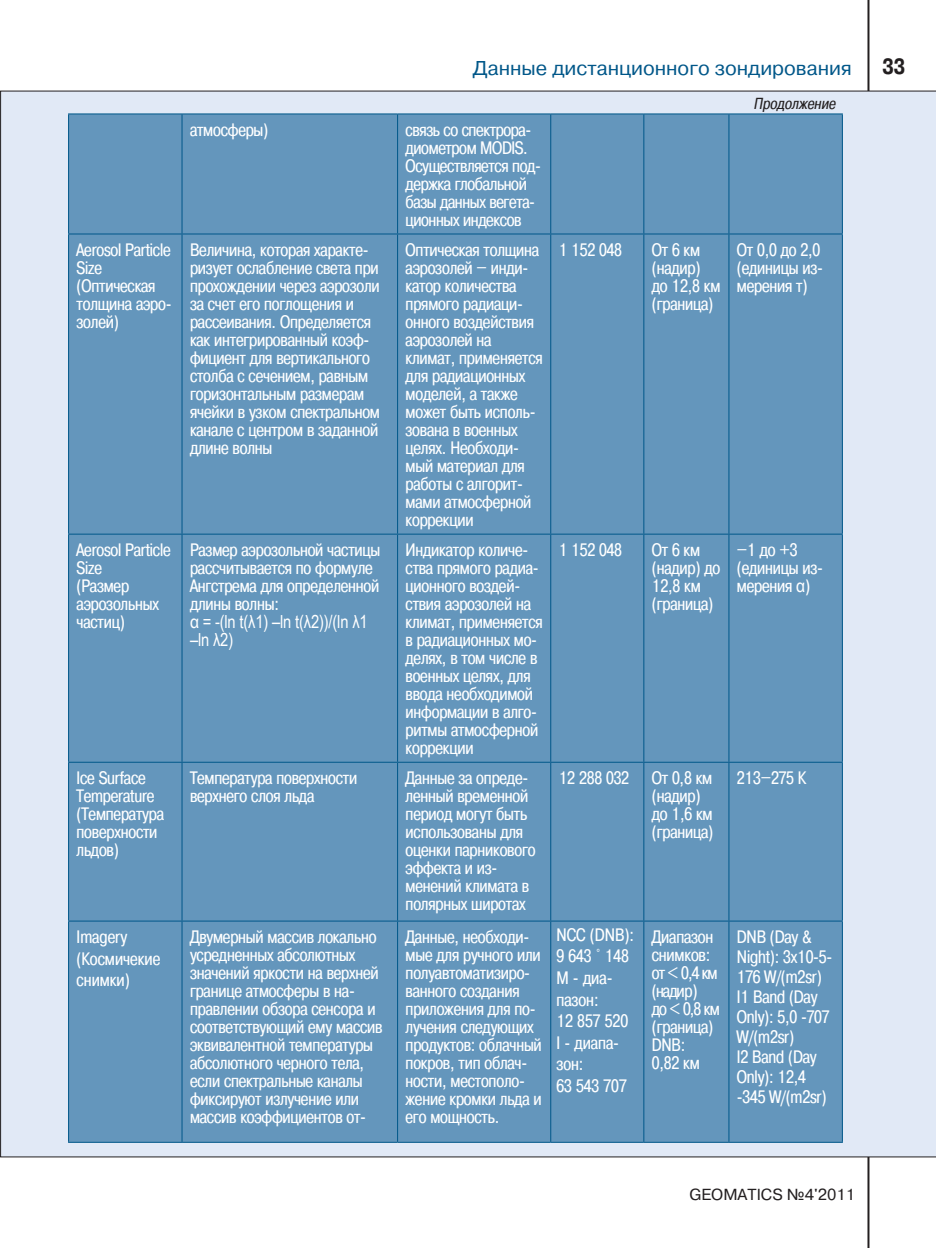
<style>
.page{position:relative;width:936px;height:1248px;background:#fff}
.page>*{position:absolute;margin:0;border:0;box-sizing:border-box;transform-origin:0 0}
.t1{font:700 22px "Pragmatica Cond C";color:#231f20}
.t2{font:20px "Pragmatica C";color:#005789}
.t3{font:18px/18px "Pragmatica Cond C";letter-spacing:-.01em;color:#fff}
.t4{font:18px/18px "Arial Narrow";letter-spacing:-.01em;color:#fff}
.t5{font:16px "Pragmatica C";color:#231f20}
.t6{font:italic 16px "Pragmatica Cond C";color:#231f20}
.s1{font-family:"Arial Narrow"}
</style>
<div class="page">
<hr style="left:867px;top:0;width:2px;height:1247px;background:#231f20">
<div style="left:0;top:91px;width:935px;height:1066px;background:#e1e9f6"></div>
<div style="left:69px;top:114px;width:772px;height:1027px;background:#6496bc"></div>
<hr style="left:68px;top:113px;width:114px;height:1px;background:#005789">
<hr style="left:68px;top:114px;width:1px;height:119px;background:#005789">
<hr style="left:182px;top:113px;width:215px;height:1px;background:#005789">
<hr style="left:181px;top:114px;width:1px;height:119px;background:#005789">
<hr style="left:397px;top:113px;width:153px;height:1px;background:#005789">
<hr style="left:397px;top:114px;width:1px;height:119px;background:#005789">
<hr style="left:550px;top:113px;width:93px;height:1px;background:#005789">
<hr style="left:550px;top:114px;width:1px;height:119px;background:#005789">
<hr style="left:643px;top:113px;width:86px;height:1px;background:#005789">
<hr style="left:643px;top:114px;width:1px;height:119px;background:#005789">
<hr style="left:729px;top:113px;width:113px;height:1px;background:#005789">
<hr style="left:728px;top:114px;width:1px;height:119px;background:#005789">
<hr style="left:841px;top:114px;width:1px;height:119px;background:#005789">
<hr style="left:68px;top:233px;width:114px;height:1px;background:#005789">
<hr style="left:68px;top:234px;width:1px;height:299px;background:#005789">
<hr style="left:182px;top:233px;width:215px;height:1px;background:#005789">
<hr style="left:181px;top:234px;width:1px;height:299px;background:#005789">
<hr style="left:397px;top:233px;width:153px;height:1px;background:#005789">
<hr style="left:397px;top:234px;width:1px;height:299px;background:#005789">
<hr style="left:550px;top:233px;width:93px;height:1px;background:#005789">
<hr style="left:550px;top:234px;width:1px;height:299px;background:#005789">
<hr style="left:643px;top:233px;width:86px;height:1px;background:#005789">
<hr style="left:643px;top:234px;width:1px;height:299px;background:#005789">
<hr style="left:729px;top:233px;width:113px;height:1px;background:#005789">
<hr style="left:728px;top:234px;width:1px;height:299px;background:#005789">
<hr style="left:841px;top:234px;width:1px;height:299px;background:#005789">
<hr style="left:68px;top:533px;width:114px;height:1px;background:#005789">
<hr style="left:68px;top:534px;width:1px;height:227px;background:#005789">
<hr style="left:182px;top:533px;width:215px;height:1px;background:#005789">
<hr style="left:181px;top:534px;width:1px;height:227px;background:#005789">
<hr style="left:397px;top:533px;width:153px;height:1px;background:#005789">
<hr style="left:397px;top:534px;width:1px;height:227px;background:#005789">
<hr style="left:550px;top:533px;width:93px;height:1px;background:#005789">
<hr style="left:550px;top:534px;width:1px;height:227px;background:#005789">
<hr style="left:643px;top:533px;width:86px;height:1px;background:#005789">
<hr style="left:643px;top:534px;width:1px;height:227px;background:#005789">
<hr style="left:729px;top:533px;width:113px;height:1px;background:#005789">
<hr style="left:728px;top:534px;width:1px;height:227px;background:#005789">
<hr style="left:841px;top:534px;width:1px;height:227px;background:#005789">
<hr style="left:68px;top:761px;width:114px;height:1px;background:#005789">
<hr style="left:68px;top:762px;width:1px;height:158px;background:#005789">
<hr style="left:182px;top:761px;width:215px;height:1px;background:#005789">
<hr style="left:181px;top:762px;width:1px;height:158px;background:#005789">
<hr style="left:397px;top:761px;width:153px;height:1px;background:#005789">
<hr style="left:397px;top:762px;width:1px;height:158px;background:#005789">
<hr style="left:550px;top:761px;width:93px;height:1px;background:#005789">
<hr style="left:550px;top:762px;width:1px;height:158px;background:#005789">
<hr style="left:643px;top:761px;width:86px;height:1px;background:#005789">
<hr style="left:643px;top:762px;width:1px;height:158px;background:#005789">
<hr style="left:729px;top:761px;width:113px;height:1px;background:#005789">
<hr style="left:728px;top:762px;width:1px;height:158px;background:#005789">
<hr style="left:841px;top:762px;width:1px;height:158px;background:#005789">
<hr style="left:68px;top:920px;width:114px;height:1px;background:#005789">
<hr style="left:68px;top:921px;width:1px;height:220px;background:#005789">
<hr style="left:182px;top:920px;width:215px;height:1px;background:#005789">
<hr style="left:181px;top:921px;width:1px;height:220px;background:#005789">
<hr style="left:397px;top:920px;width:153px;height:1px;background:#005789">
<hr style="left:397px;top:921px;width:1px;height:220px;background:#005789">
<hr style="left:550px;top:920px;width:93px;height:1px;background:#005789">
<hr style="left:550px;top:921px;width:1px;height:220px;background:#005789">
<hr style="left:643px;top:920px;width:86px;height:1px;background:#005789">
<hr style="left:643px;top:921px;width:1px;height:220px;background:#005789">
<hr style="left:729px;top:920px;width:113px;height:1px;background:#005789">
<hr style="left:728px;top:921px;width:1px;height:220px;background:#005789">
<hr style="left:841px;top:921px;width:1px;height:220px;background:#005789">
<hr style="left:68px;top:1141px;width:114px;height:1px;background:#005789">
<hr style="left:182px;top:1141px;width:215px;height:1px;background:#005789">
<hr style="left:397px;top:1141px;width:153px;height:1px;background:#005789">
<hr style="left:550px;top:1141px;width:93px;height:1px;background:#005789">
<hr style="left:643px;top:1141px;width:86px;height:1px;background:#005789">
<hr style="left:729px;top:1141px;width:113px;height:1px;background:#005789">
<p class="t2" style="left:473px;top:57px;width:380px">Данные дистанционного зондирования</p>
<p class="t1" style="left:882px;top:54px;width:24px">33</p>
<p class="t3" style="left:77px;top:241px;width:96px">Aerosol Particle<br>Size</p>
<p class="t3" style="left:77px;top:277px;width:97px">(Оптическая толщина аэро&shy;золей)</p>
<p class="t3" style="left:77px;top:541px;width:96px">Aerosol Particle<br>Size</p>
<p class="t3" style="left:77px;top:577px;width:84px">(Размер аэрозольных частиц)</p>
<p class="t3" style="left:190px;top:121px;width:80px">атмосферы)</p>
<p class="t3" style="left:405px;top:121px;width:137px">связь со спектрора&shy;диометром MODIS.<br>Осуществляется под&shy;держка глобальной базы данных вегета&shy;ционных индексов</p>
<p class="t3" style="left:190px;top:241px;width:191px">Величина, которая характе&shy;ризует ослабление света при прохождении через аэрозоли за счет его поглощения и рассеивания. Определяется как интегрированный коэф&shy;фициент для вертикального столба с сечением, равным горизонтальным размерам ячейки в узком спектральном канале с центром в заданной длине волны</p>
<p class="t3" style="left:405px;top:241px;width:139px">Оптическая толщина аэрозолей – инди&shy;катор количества прямого радиаци&shy;онного воздействия аэрозолей на климат, применяется для радиационных моделей, а также может быть исполь&shy;зована в военных целях. Необходи&shy;мый материал для работы с алгорит&shy;мами атмосферной коррекции</p>
<p class="t3" style="left:558px;top:241px;width:65px">1 152 048</p>
<p class="t3" style="left:651px;top:241px;width:50px">От 6 км (надир)</p>
<p class="t3" style="left:651px;top:277px;width:70px">до 12,8 км (граница)</p>
<p class="t6" style="left:753px;top:94px;width:86px">Продолжение</p>
<p class="t3" style="left:737px;top:241px;width:88px">От 0,0 до 2,0 (единицы из&shy;мерения т)</p>
<p class="t3" style="left:190px;top:541px;width:192px">Размер аэрозольной частицы рассчитывается по формуле</p>
<p class="t3" style="left:190px;top:577px;width:191px">Ангстрема для определенной длины волны:</p>
<p class="t4" style="left:190px;top:612px;width:179px">α = -(ln t(λ1) –ln t(λ2))/(ln λ1 –ln λ2)</p>
<p class="t3" style="left:405px;top:541px;width:139px">Индикатор количе&shy;ства прямого радиа&shy;ционного воздей&shy;ствия аэрозолей на климат, применяется в радиационных мо&shy;делях, в том числе в военных целях, для ввода необходимой информации в алго&shy;ритмы атмосферной коррекции</p>
<p class="t3" style="left:558px;top:541px;width:65px">1 152 048</p>
<p class="t3" style="left:651px;top:541px;width:70px">От 6 км (надир) до<br>12,8 км (граница)</p>
<p class="t3" style="left:736px;top:541px;width:88px">–1 до +3 (единицы из&shy;мерения <span class="s1">α</span>)</p>
<p class="t3" style="left:77px;top:769px;width:89px">Ice Surface<br>Temperature (Температура поверхности льдов)</p>
<p class="t3" style="left:190px;top:769px;width:169px">Температура поверхности верхнего слоя льда</p>
<p class="t3" style="left:405px;top:769px;width:131px">Данные за опреде&shy;ленный временной период могут быть использованы для оценки парникового эффекта и из&shy;менений климата в полярных широтах</p>
<p class="t3" style="left:558px;top:769px;width:72px">12 288 032</p>
<p class="t3" style="left:651px;top:769px;width:63px">От 0,8 км (надир) до 1,6 км (граница)</p>
<p class="t3" style="left:737px;top:769px;width:71px">213–275 К</p>
<p class="t3" style="left:77px;top:927px;width:52px">Imagery</p>
<p class="t3" style="left:77px;top:947px;width:85px;line-height:21.6px">(Космичекие снимки)</p>
<p class="t3" style="left:405px;top:927px;width:138px">Данные, необходи&shy;мые для ручного или полуавтоматизиро&shy;ванного создания приложения для по&shy;лучения следующих продуктов: облачный покров, тип облач&shy;ности, местополо&shy;жение кромки льда и его мощность.</p>
<p class="t3" style="left:556px;top:925px;width:79px">NCC (DNB):</p>
<p class="t3" style="left:190px;top:927px;width:194px">Двумерный массив локально усредненных абсолютных значений яркости на верхней границе атмосферы в на&shy;правлении обзора сенсора и соответствующий ему массив эквивалентной температуры</p>
<p class="t3" style="left:190px;top:1053px;width:178px">абсолютного черного тела, если спектральные каналы фиксируют излучение или массив коэффициентов от-</p>
<p class="t3" style="left:651px;top:927px;width:67px">Диапазон снимков: от &lt; 0,4 км</p>
<p class="t3" style="left:651px;top:981px;width:47px">(надир)</p>
<p class="t3" style="left:651px;top:999px;width:69px">до &lt; 0,8 км</p>
<p class="t3" style="left:651px;top:1017px;width:63px">(граница)</p>
<p class="t3" style="left:651px;top:1035px;width:35px">DNB:</p>
<p class="t3" style="left:651px;top:1053px;width:49px">0,82 км</p>
<p class="t3" style="left:737px;top:926px;width:97px;line-height:20px">DNB (Day &amp;<br>Night): 3x10-5-<br>176 W/(m2sr)</p>
<p class="t3" style="left:737px;top:986px;width:94px;line-height:20px">I1 Band (Day<br>Only): 5,0 -707<br>W/(m2sr)</p>
<p class="t3" style="left:737px;top:1046px;width:91px;line-height:20px">I2 Band (Day<br>Only): 12,4 -345 W/(m2sr)</p>
<p class="t3" style="left:556px;top:947px;width:74px">9 643 <span class="s1">˚</span> 148</p>
<p class="t3" style="left:556px;top:966px;width:73px;line-height:21.6px">М - диа&shy;пазон:<br>12 857 520</p>
<p class="t3" style="left:556px;top:1031px;width:72px;line-height:21.6px">I - диапа&shy;зон:<br>63 543 707</p>
<p class="t5" style="left:689px;top:1185px;width:167px">GEOMATICS №4'2011</p>
</div>
